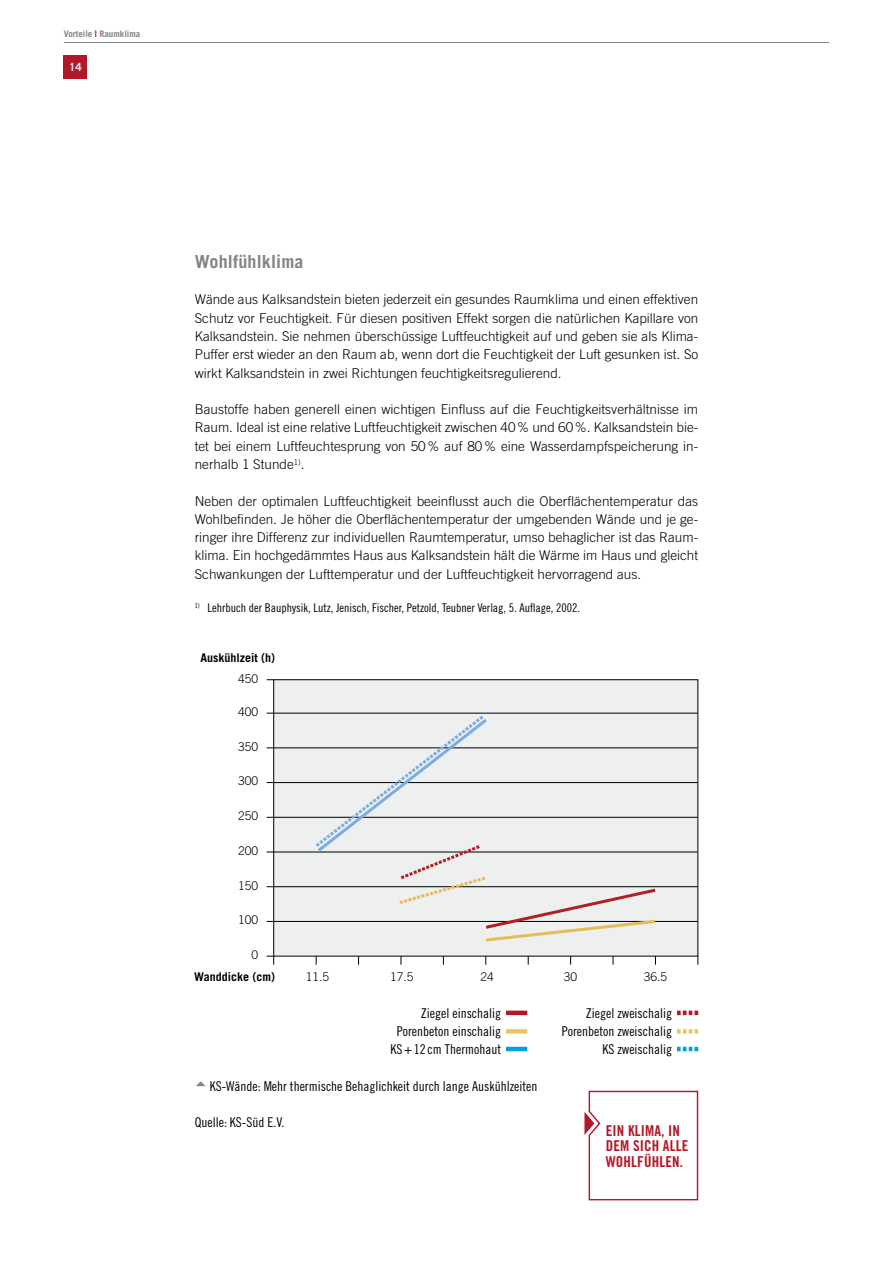
<style>
.page{position:relative;width:893px;height:1263px;background:#fff}
.page>*{position:absolute;margin:0;border:0;box-sizing:border-box;transform-origin:0 0}
.t1{font:700 18px "Trade Gothic";letter-spacing:.01em;color:#838485}
.t2{font:15px/15.8px "Trade Gothic Bold Cond Twenty";letter-spacing:.01em;color:#b21828;text-align:center}
.t3{font:300 13.5px/18.3px "Trade Gothic";color:#000;text-align:justify}
.t4{font:13.5px/18.3px "Trade Gothic Cond Eighteen";color:#000;text-align:right}
.t5{font:12px "Trade Gothic Cond Eighteen";color:#000}
.t6{font:300 12px "Trade Gothic";color:#000}
.t7{font:700 12px "Trade Gothic";color:#000}
.t8{font:700 11.25px "Trade Gothic";color:#f1f5f5}
.t9{font:700 9px "Trade Gothic";color:#838485}
.s1{color:#b21828}
</style>
<div class="page">
<div style="left:64px;top:55px;width:23px;height:24px;background:#b21828"></div>
<hr style="left:64px;top:42px;width:765px;height:1px;background:#838485">
<svg style="left:584px;top:1090px;width:115px;height:111px"></svg>
<div style="left:274px;top:680px;width:424px;height:276px;background:#eeefef"></div>
<div style="left:273px;top:679px;width:425px;height:277px;border:1px solid #000"></div>
<hr style="left:267px;top:713px;width:431px;height:1px;background:#000">
<hr style="left:267px;top:748px;width:431px;height:1px;background:#000">
<hr style="left:267px;top:782px;width:431px;height:1px;background:#000">
<hr style="left:267px;top:817px;width:431px;height:1px;background:#000">
<hr style="left:267px;top:852px;width:431px;height:1px;background:#000">
<hr style="left:267px;top:886px;width:431px;height:1px;background:#000">
<hr style="left:267px;top:921px;width:431px;height:1px;background:#000">
<svg style="left:267px;top:956px;width:7px;height:9px"></svg>
<svg style="left:312px;top:712px;width:347px;height:230px"></svg>
<div style="left:506px;top:1010px;width:21px;height:5px;background:#b21828"></div>
<div style="left:506px;top:1029px;width:21px;height:5px;background:#e9c75e"></div>
<hr style="left:506px;top:1047px;width:21px;height:4px;background:#00a1e0">
<svg style="left:677px;top:1010px;width:21px;height:5px"></svg>
<svg style="left:677px;top:1029px;width:21px;height:5px"></svg>
<svg style="left:677px;top:1047px;width:21px;height:4px"></svg>
<p class="t9" style="left:64px;top:28px;width:78px">Vorteile <span class="s1">|</span> Raumklima</p>
<p class="t8" style="left:69px;top:60px;width:14px">14</p>
<h1 class="t1" style="left:195px;top:250px;width:110px">Wohlfühlklima</h1>
<p class="t3" style="left:195px;top:290px;width:505px">Wände aus Kalksandstein bieten jederzeit ein gesundes Raumklima und einen effektiven Schutz vor Feuchtigkeit. Für diesen positiven Effekt sorgen die natürlichen Kapillare von Kalksandstein. Sie nehmen überschüssige Luftfeuchtigkeit auf und geben sie als Klima-Puffer erst wieder an den Raum ab, wenn dort die Feuchtigkeit der Luft gesunken ist. So wirkt Kalksandstein in zwei Richtungen feuchtigkeitsregulierend.</p>
<p class="t3" style="left:195px;top:400px;width:505px">Baustoffe haben generell einen wichtigen Einfluss auf die Feuchtigkeitsverhältnisse im Raum. Ideal ist eine relative Luftfeuchtigkeit zwischen 40% und 60%. Kalksandstein bie&shy;tet bei einem Luftfeuchtesprung von 50% auf 80% eine Wasserdampfspeicherung in&shy;nerhalb 1 Stunde<sup>1)</sup>.</p>
<p class="t3" style="left:195px;top:491px;width:505px">Neben der optimalen Luftfeuchtigkeit beeinflusst auch die Oberflächentemperatur das Wohlbefinden. Je höher die Oberflächentemperatur der umgebenden Wände und je ge&shy;ringer ihre Differenz zur individuellen Raumtemperatur, umso behaglicher ist das Raum&shy;klima. Ein hochgedämmtes Haus aus Kalksandstein hält die Wärme im Haus und gleicht Schwankungen der Lufttemperatur und der Luftfeuchtigkeit hervorragend aus.</p>
<p class="t5" style="left:195px;top:601px;width:387px"><sup>1)</sup> Lehrbuch der Bauphysik, Lutz, Jenisch, Fischer, Petzold, Teubner Verlag, 5. Auflage, 2002.</p>
<p class="t7" style="left:200px;top:650px;width:76px">Auskühlzeit (h)</p>
<p class="t6" style="left:238px;top:671px;width:22px">450</p>
<p class="t6" style="left:238px;top:704px;width:22px">400</p>
<p class="t6" style="left:238px;top:739px;width:22px">350</p>
<p class="t6" style="left:238px;top:774px;width:22px">300</p>
<p class="t6" style="left:238px;top:809px;width:22px">250</p>
<p class="t6" style="left:238px;top:843px;width:22px">200</p>
<p class="t6" style="left:238px;top:878px;width:22px">150</p>
<p class="t6" style="left:238px;top:913px;width:22px">100</p>
<p class="t6" style="left:251px;top:947px;width:8px">0</p>
<p class="t7" style="left:194px;top:969px;width:83px">Wanddicke (cm)</p>
<p class="t6" style="left:306px;top:970px;width:25px">11.5</p>
<p class="t6" style="left:390px;top:970px;width:25px">17.5</p>
<p class="t6" style="left:480px;top:970px;width:15px">24</p>
<p class="t6" style="left:564px;top:970px;width:15px">30</p>
<p class="t6" style="left:644px;top:970px;width:25px">36.5</p>
<p class="t4" style="left:390px;top:1003px;width:112px">Ziegel einschalig<br>Porenbeton einschalig<br>KS+12 cm Thermohaut</p>
<p class="t4" style="left:562px;top:1003px;width:112px">Ziegel zweischalig<br>Porenbeton zweischalig<br>KS zweischalig</p>
<p class="t4" style="left:210px;top:1077px;width:329px">KS-Wände: Mehr thermische Behaglichkeit durch lange Auskühlzeiten</p>
<p class="t4" style="left:195px;top:1113px;width:91px">Quelle: KS-Süd E.V.</p>
<p class="t2" style="left:599px;top:1122px;width:91px">EIN KLIMA, IN<br>DEM SICH ALLE<br>WOHLFÜHLEN.</p>
</div>
